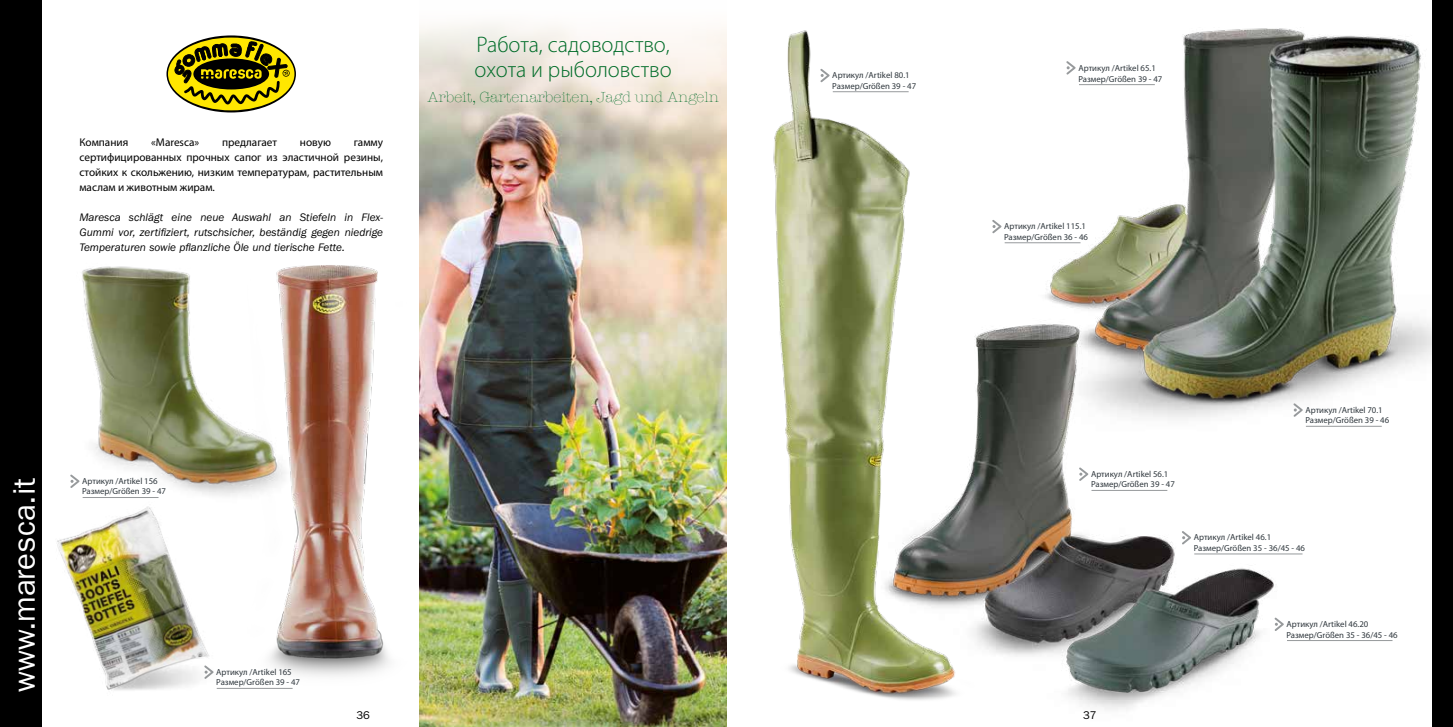
<style>
.page{position:relative;width:1453px;height:727px;background:#fff}
.page>*{position:absolute;margin:0;border:0;box-sizing:border-box;transform-origin:0 0}
.t1{font:31.25px "ITC Franklin Gothic Std";color:#fff}
.t2{font:300 22.5px/25px "Myriad Pro";color:#006c28}
.t3{font:300 15px "American Typewriter";color:#006c28}
.t4{font:11.25px/15px "Myriad Pro";color:#000;text-align:justify}
.t5{font:italic 11.25px/15px "ITC Franklin Gothic Std";color:#000;text-align:justify}
.t6{font:11.25px "ITC Franklin Gothic Std";color:#000}
.t7{font:8.75px/10.5px "Myriad Pro";color:#2f373d}
</style>
<div class="page">
<div style="left:1431px;top:0;width:22px;height:726px;background:#000"></div>
<div style="left:0;top:0;width:41px;height:726px;background:#000"></div>
<img style="left:269px;top:249px;width:151px;height:436px">
<img style="left:420px;top:23px;width:306px;height:703px">
<svg style="left:166px;top:35px;width:130px;height:77px"></svg>
<img style="left:82px;top:255px;width:229px;height:267px">
<svg style="left:70px;top:474px;width:6px;height:4px"></svg>
<hr style="left:217px;top:687px;width:76px;height:1px;background:#979a9c">
<img style="left:1017px;top:0;width:415px;height:476px">
<img style="left:726px;top:29px;width:287px;height:686px">
<hr style="left:1306px;top:426px;width:76px;height:1px;background:#979a9c">
<hr style="left:1005px;top:242px;width:75px;height:1px;background:#979a9c">
<svg style="left:992px;top:220px;width:9px;height:13px"></svg>
<hr style="left:1079px;top:84px;width:76px;height:1px;background:#979a9c">
<hr style="left:1287px;top:640px;width:105px;height:1px;background:#979a9c">
<hr style="left:833px;top:91px;width:76px;height:1px;background:#979a9c">
<img style="left:831px;top:275px;width:486px;height:440px">
<svg style="left:1066px;top:61px;width:9px;height:13px"></svg>
<img style="left:57px;top:478px;width:179px;height:212px">
<h2 class="t2" style="left:475px;top:32px;width:199px">Работа, садоводство, охота и рыболовство</h2>
<h3 class="t3" style="left:428px;top:86px;width:293px">Arbeit, Gartenarbeiten, Jagd und Angeln</h3>
<p class="t7" style="left:832px;top:70px;width:85px">Артикул /Artikel 80.1<br>Размер/Größen 39 - 47</p>
<p class="t7" style="left:1078px;top:63px;width:85px">Артикул /Artikel 65.1<br>Размер/Größen 39 - 47</p>
<p class="t4" style="left:79px;top:135px;width:50px">Компания</p>
<p class="t4" style="left:151px;top:135px;width:50px">«Maresca»</p>
<p class="t4" style="left:222px;top:135px;width:57px">предлагает</p>
<p class="t4" style="left:300px;top:135px;width:33px">новую</p>
<p class="t4" style="left:79px;top:135px;width:305px;text-indent:274px">гамму сертифицированных прочных сапог из эластичной резины, стойких к скольжению, низким температурам, растительным маслам и животным жирам.</p>
<p class="t5" style="left:79px;top:210px;width:305px">Maresca schlägt eine neue Auswahl an Stiefeln in Flex-Gummi vor, zertifiziert, rutschsicher, beständig gegen niedrige Temperaturen sowie pflanzliche Öle und tierische Fette.</p>
<p class="t7" style="left:1004px;top:221px;width:85px">Артикул /Artikel 115.1<br>Размер/Größen 36 - 46</p>
<h1 class="t1" style="left:6px;top:691px;width:215px;rotate:-90deg">www.maresca.it</h1>
<p class="t7" style="left:82px;top:476px;width:85px">Артикул /Artikel 156<br>Размер/Größen 39 - 47</p>
<p class="t7" style="left:216px;top:666px;width:85px">Артикул /Artikel 165<br>Размер/Größen 39 - 47</p>
<p class="t7" style="left:1091px;top:468px;width:85px">Артикул /Artikel 56.1<br>Размер/Größen 39 - 47</p>
<p class="t7" style="left:1305px;top:404px;width:85px">Артикул /Artikel 70.1<br>Размер/Größen 39 - 46</p>
<p class="t7" style="left:1194px;top:532px;width:113px">Артикул /Artikel 46.1<br>Размер/Größen 35 - 36/45 - 46</p>
<p class="t7" style="left:1286px;top:618px;width:113px">Артикул /Artikel 46.20<br>Размер/Größen 35 - 36/45 - 46</p>
<p class="t6" style="left:356px;top:708px;width:15px">36</p>
<p class="t6" style="left:1083px;top:708px;width:15px">37</p>
</div>
